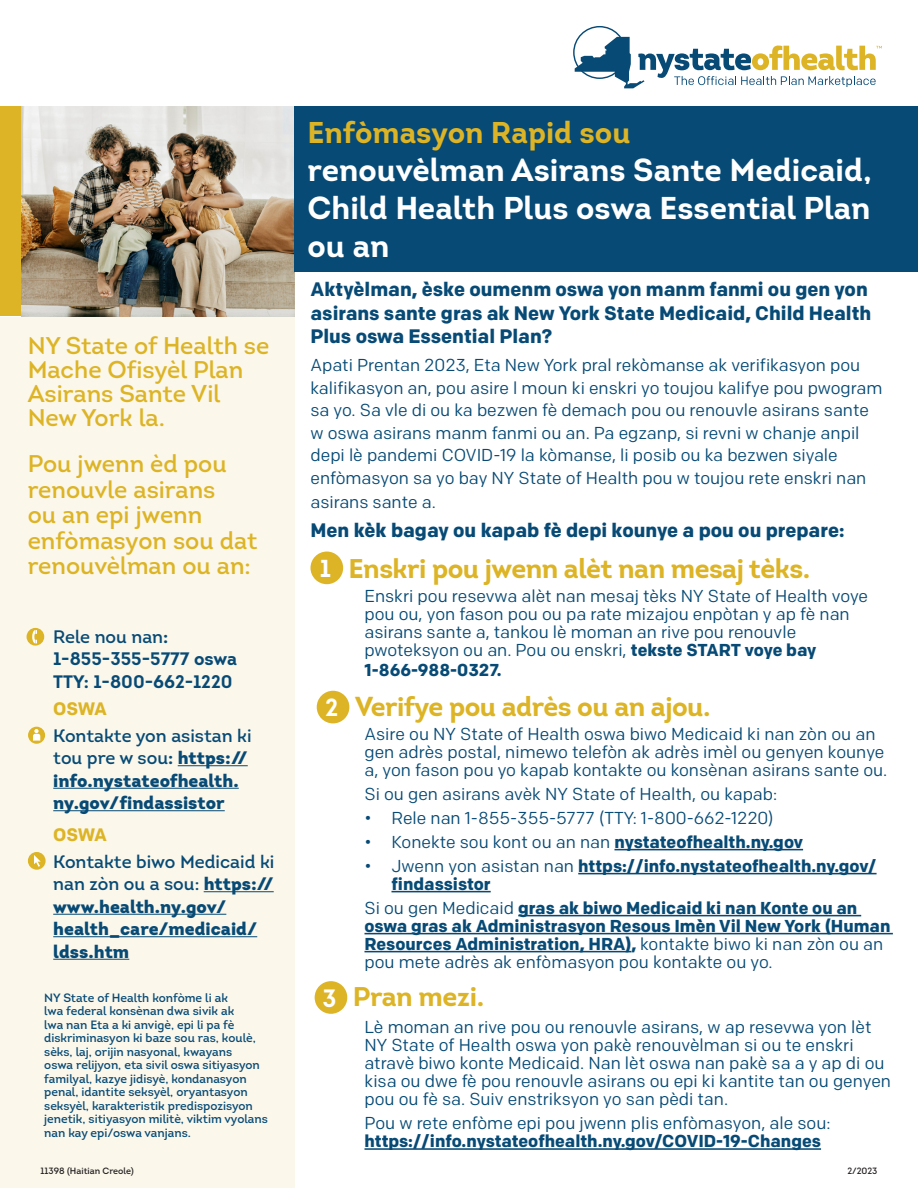
<style>
.page{position:relative;width:918px;height:1188px;background:#fff}
.page>*{position:absolute;margin:0;border:0;box-sizing:border-box;transform-origin:0 0}
.t1{font:700 31.5px/37.8px "Intro";color:#fff;text-align:justify}
.t2{font:700 30px "Intro";color:#ddb425}
.t3{font:700 27px "Intro";letter-spacing:-.02em;color:#ddb425}
.t4{font:24px/25.5px "Intro";color:#ddb425}
.t5{font:700 19.5px/23.2px "Colfax";color:#074a75}
.t6{font:900 18px/22.5px "Intro";color:#074a75}
.t7{font:700 18px/22.5px "Intro";color:#074a75}
.t8{font:700 18px "Colfax";letter-spacing:-.02em;color:#ddb425}
.t9{font:17.25px/22.8px "Colfax";color:#074a75}
.t10{font:700 17.25px/18px "Colfax";color:#074a75}
.t11{font:12px/13.5px "Intro";color:#074a75}
.t12{font:9px "Intro";color:#231f20}
.s1{font-weight:400}
.s2{font-weight:700}
.s3{font-size:24.45px;color:#fff}
</style>
<div class="page">
<div style="left:0;top:318px;width:294px;height:870px;background:#fbf7eb"></div>
<hr style="left:615px;top:849px;width:188px;height:1px;background:#074a75">
<hr style="left:578px;top:873px;width:299px;height:1px;background:#074a75">
<hr style="left:392px;top:891px;width:99px;height:1px;background:#074a75">
<hr style="left:518px;top:915px;width:343px;height:1px;background:#074a75">
<hr style="left:364px;top:933px;width:529px;height:1px;background:#074a75">
<hr style="left:364px;top:951px;width:267px;height:1px;background:#074a75">
<hr style="left:364px;top:1148px;width:457px;height:2px;background:#074a75">
<div style="left:311px;top:552px;width:32px;height:32px;background:#ddb425;border-radius:50%"></div>
<div style="left:317px;top:691px;width:32px;height:32px;background:#ddb425;border-radius:50%"></div>
<div style="left:315px;top:981px;width:32px;height:33px;background:#ddb425;border-radius:50%"></div>
<svg style="left:573px;top:26px;width:309px;height:62px"></svg>
<div style="left:0;top:106px;width:28px;height:210px;background:#ddb425"></div>
<img style="left:22px;top:106px;width:272px;height:210px">
<div style="left:28px;top:852px;width:18px;height:18px;background:#ddb425;border-radius:50%"></div>
<svg style="left:34px;top:855px;width:7px;height:12px"></svg>
<div style="left:28px;top:727px;width:17px;height:17px;background:#ddb425;border-radius:50%"></div>
<svg style="left:33px;top:729px;width:7px;height:12px"></svg>
<div style="left:294px;top:106px;width:624px;height:165px;background:#074a75"></div>
<hr style="left:178px;top:765px;width:70px;height:1px;background:#074a75">
<hr style="left:53px;top:788px;width:186px;height:1px;background:#074a75">
<hr style="left:53px;top:810px;width:172px;height:1px;background:#074a75">
<hr style="left:204px;top:891px;width:70px;height:1px;background:#074a75">
<hr style="left:53px;top:914px;width:173px;height:1px;background:#074a75">
<hr style="left:53px;top:936px;width:204px;height:1px;background:#074a75">
<hr style="left:53px;top:959px;width:76px;height:1px;background:#074a75">
<div style="left:27px;top:628px;width:17px;height:18px;background:#ddb425;border-radius:50%"></div>
<svg style="left:32px;top:630px;width:5px;height:13px"></svg>
<h3 class="t4" style="left:28px;top:334px;width:243px;line-height:24px">NY State of Health se<br>Mache Ofisyèl Plan<br>Asirans Sante Vil<br>New York la.</h3>
<h3 class="t4" style="left:28px;top:451px;width:231px">Pou jwenn èd pou renouvle asirans<br>ou an epi jwenn enfòmasyon sou dat renouvèlman ou an:</h3>
<p class="t7" style="left:53px;top:625px;width:186px"><span class="s1">Rele nou nan</span>:<br>1-855-355-5777 oswa<br>TTY: 1-800-662-1220</p>
<p class="t8" style="left:53px;top:698px;width:55px">OSWA</p>
<p class="t6" style="left:53px;top:724px;width:200px"><span class="s1">Kontakte yon asistan ki tou pre w sou</span><span class="s2">:</span> https:// info.nystateofhealth. ny.gov/findassistor</p>
<p class="t8" style="left:53px;top:824px;width:55px">OSWA</p>
<p class="t6" style="left:53px;top:850px;width:223px"><span class="s1">Kontakte biwo Medicaid ki nan zòn ou a sou:</span> https:// www.health.ny.gov/ health_care/medicaid/ ldss.htm</p>
<p class="t11" style="left:44px;top:991px;width:225px">NY State of Health konfòme li ak<br>lwa federal konsènan dwa sivik ak<br>lwa nan Eta a ki anvigè, epi li pa fè diskriminasyon ki baze sou ras, koulè, sèks, laj, orijin nasyonal, kwayans<br>oswa relijyon, eta sivil oswa sitiyasyon familyal, kazye jidisyè, kondanasyon penal, idantite seksyèl, oryantasyon seksyèl, karakteristik predispozisyon jenetik, sitiyasyon militè, viktim vyolans nan kay epi/oswa vanjans.</p>
<h2 class="t2" style="left:308px;top:114px;width:325px">Enfòmasyon Rapid sou</h2>
<h1 class="t1" style="left:308px;top:151px;width:566px">renouvèlman Asirans Sante Medicaid, Child Health Plus oswa Essential Plan ou an</h1>
<p class="t5" style="left:310px;top:278px;width:562px">Aktyèlman, èske oumenm oswa yon manm fanmi ou gen yon asirans sante gras ak New York State Medicaid, Child Health<br>Plus oswa Essential Plan?</p>
<p class="t9" style="left:310px;top:354px;width:573px">Apati Prentan 2023, Eta New York pral rekòmanse ak verifikasyon pou kalifikasyon an, pou asire l moun ki enskri yo toujou kalifye pou pwogram sa yo. Sa vle di ou ka bezwen fè demach pou ou renouvle asirans sante w oswa asirans manm fanmi ou an. Pa egzanp, si revni w chanje anpil depi lè pandemi COVID-19 la kòmanse, li posib ou ka bezwen siyale enfòmasyon sa yo bay NY State of Health pou w toujou rete enskri nan asirans sante a.</p>
<p class="t5" style="left:310px;top:519px;width:536px">Men kèk bagay ou kapab fè depi kounye a pou ou prepare:</p>
<h3 class="t3" style="left:320px;top:551px;width:492px"><span class="s3">1</span> Enskri pou jwenn alèt nan mesaj tèks.</h3>
<p class="t9" style="left:364px;top:587px;width:505px;line-height:18.3px">Enskri pou resevwa alèt nan mesaj tèks NY State of Health voye pou ou, yon fason pou ou pa rate mizajou enpòtan y ap fè nan asirans sante a, tankou lè moman an rive pou renouvle pwoteksyon ou an. Pou ou enskri, <span class="s2">tekste START voye bay 1-866-988-0327.</span></p>
<h3 class="t3" style="left:325px;top:689px;width:387px"><span class="s3">2</span> Verifye pou adrès ou an ajou.</h3>
<p class="t9" style="left:364px;top:725px;width:524px;line-height:18px">Asire ou NY State of Health oswa biwo Medicaid ki nan zòn ou an gen adrès postal, nimewo telefòn ak adrès imèl ou genyen kounye a, yon fason pou yo kapab kontakte ou konsènan asirans sante ou.</p>
<p class="t9" style="left:364px;top:782px;width:414px">Si ou gen asirans avèk NY State of Health, ou kapab:</p>
<p class="t9" style="left:364px;top:806px;width:410px">• Rele nan 1-855-355-5777 (TTY: 1-800-662-1220)</p>
<p class="t9" style="left:364px;top:830px;width:440px">• Konekte sou kont ou an nan <span class="s2">nystateofhealth.ny.gov</span></p>
<p class="t10" style="left:391px;top:857px;width:487px;text-indent:-27px"><span class="s1">• Jwenn yon asistan nan</span> https://info.nystateofhealth.ny.gov/ findassistor</p>
<p class="t10" style="left:364px;top:899px;width:528px"><span class="s1">Si ou gen Medicaid</span> gras ak biwo Medicaid ki nan Konte ou an oswa gras ak Administrasyon Resous Imèn Vil New York (Human Resources Administration, HRA), <span class="s1">kontakte biwo ki nan zòn ou an pou mete adrès ak enfòmasyon pou kontakte ou yo.</span></p>
<h3 class="t3" style="left:323px;top:980px;width:163px"><span class="s3">3</span> Pran mezi.</h3>
<p class="t9" style="left:365px;top:1018px;width:528px;line-height:18px">Lè moman an rive pou ou renouvle asirans, w ap resevwa yon lèt NY State of Health oswa yon pakè renouvèlman si ou te enskri atravè biwo konte Medicaid. Nan lèt oswa nan pakè sa a y ap di ou kisa ou dwe fè pou renouvle asirans ou epi ki kantite tan ou genyen pou ou fè sa. Suiv enstriksyon yo san pèdi tan.</p>
<p class="t9" style="left:365px;top:1112px;width:468px">Pou w rete enfòme epi pou jwenn plis enfòmasyon, ale sou:</p>
<p class="t10" style="left:365px;top:1132px;width:458px">https://info.nystateofhealth.ny.gov/COVID-19-Changes</p>
<p class="t12" style="left:41px;top:1165px;width:95px">11398 (Haitian Creole)</p>
<p class="t12" style="left:848px;top:1165px;width:31px">2/2023</p>
</div>
